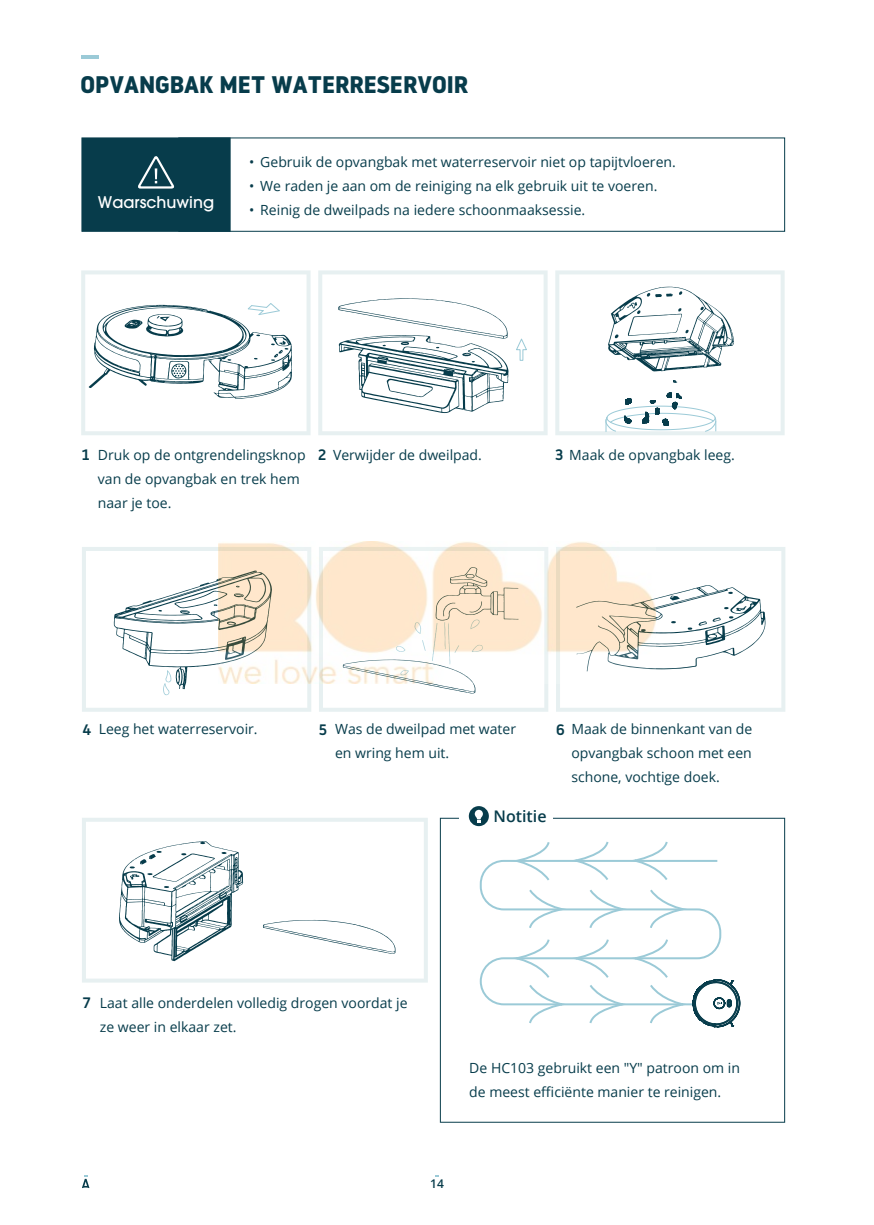
<style>
.page{position:relative;width:874px;height:1225px;background:#fff}
.page>*{position:absolute;margin:0;border:0;box-sizing:border-box;transform-origin:0 0}
.t1{font:700 24px "Noway";color:#073c4b}
.t2{font:500 16px "ITC Avant Garde Pro";color:#fff}
.t3{font:600 16px "Open Sans";color:#073c4b}
.t4{font:500 15.2px "Noway";color:#073c4b}
.t5{font:14px/24px "Open Sans";color:#073c4b}
.t6{font:600 12px "Open Sans";color:#073c4b}
.s1{font-family:"Noway";font-weight:500;font-size:15.2px}
</style>
<div class="page">
<svg style="left:82px;top:1175px;width:7px;height:13px"></svg>
<svg style="left:318px;top:270px;width:229px;height:165px"></svg>
<svg style="left:82px;top:547px;width:229px;height:165px"></svg>
<svg style="left:319px;top:683px;width:229px;height:29px"></svg>
<svg style="left:556px;top:547px;width:229px;height:165px"></svg>
<svg style="left:555px;top:270px;width:229px;height:165px"></svg>
<svg style="left:81px;top:270px;width:229px;height:165px"></svg>
<svg style="left:82px;top:818px;width:345px;height:164px"></svg>
<svg style="left:263px;top:920px;width:132px;height:34px"></svg>
<div style="left:82px;top:138px;width:148px;height:93px;background:#073c4b"></div>
<svg style="left:439px;top:817px;width:345px;height:305px"></svg>
<svg style="left:478px;top:839px;width:262px;height:191px"></svg>
<div style="left:459px;top:798px;width:94px;height:33px;background:#fff"></div>
<div style="left:468px;top:806px;width:20px;height:20px;background:#073c4b;border-radius:50%"></div>
<svg style="left:474px;top:810px;width:8px;height:13px"></svg>
<hr style="left:82px;top:55px;width:17px;height:4px;background:#9bcad7">
<svg style="left:138px;top:156px;width:36px;height:33px"></svg>
<img style="left:218px;top:541px;width:437px;height:142px">
<h1 class="t1" style="left:80px;top:71px;width:389px">OPVANGBAK MET WATERRESERVOIR</h1>
<p class="t2" style="left:98px;top:192px;width:118px">Waarschuwing</p>
<p class="t5" style="left:249px;top:149px;width:428px">• Gebruik de opvangbak met waterreservoir niet op tapijtvloeren.</p>
<p class="t5" style="left:249px;top:173px;width:409px">• We raden je aan om de reiniging na elk gebruik uit te voeren.</p>
<p class="t5" style="left:249px;top:197px;width:337px">• Reinig de dweilpads na iedere schoonmaaksessie.</p>
<p class="t4" style="left:82px;top:444px;width:9px">1</p>
<p class="t5" style="left:318px;top:442px;width:165px"><span class="s1">2</span> Verwijder de dweilpad.</p>
<p class="t5" style="left:98px;top:442px;width:209px">Druk op de ontgrendelingsknop van de opvangbak en trek hem naar je toe.</p>
<p class="t5" style="left:555px;top:442px;width:181px"><span class="s1">3</span> Maak de opvangbak leeg.</p>
<p class="t4" style="left:83px;top:718px;width:10px">4</p>
<p class="t5" style="left:99px;top:717px;width:160px">Leeg het waterreservoir.</p>
<p class="t5" style="left:335px;top:717px;width:182px">Was de dweilpad met water en wring hem uit.</p>
<p class="t4" style="left:319px;top:718px;width:10px">5</p>
<p class="t5" style="left:555px;top:717px;width:198px"><span class="s1">6</span> Maak de binnenkant van de</p>
<p class="t5" style="left:571px;top:741px;width:182px">opvangbak schoon met een schone, vochtige doek.</p>
<p class="t3" style="left:493px;top:805px;width:55px">Notitie</p>
<p class="t4" style="left:82px;top:991px;width:10px">7</p>
<p class="t5" style="left:100px;top:990px;width:309px">Laat alle onderdelen volledig drogen voordat je ze weer in elkaar zet.</p>
<p class="t5" style="left:469px;top:1055px;width:272px">De HC103 gebruikt een "Y" patroon om in de meest efficiënte manier te reinigen.</p>
<p class="t6" style="left:430px;top:1175px;width:15px">14</p>
</div>
